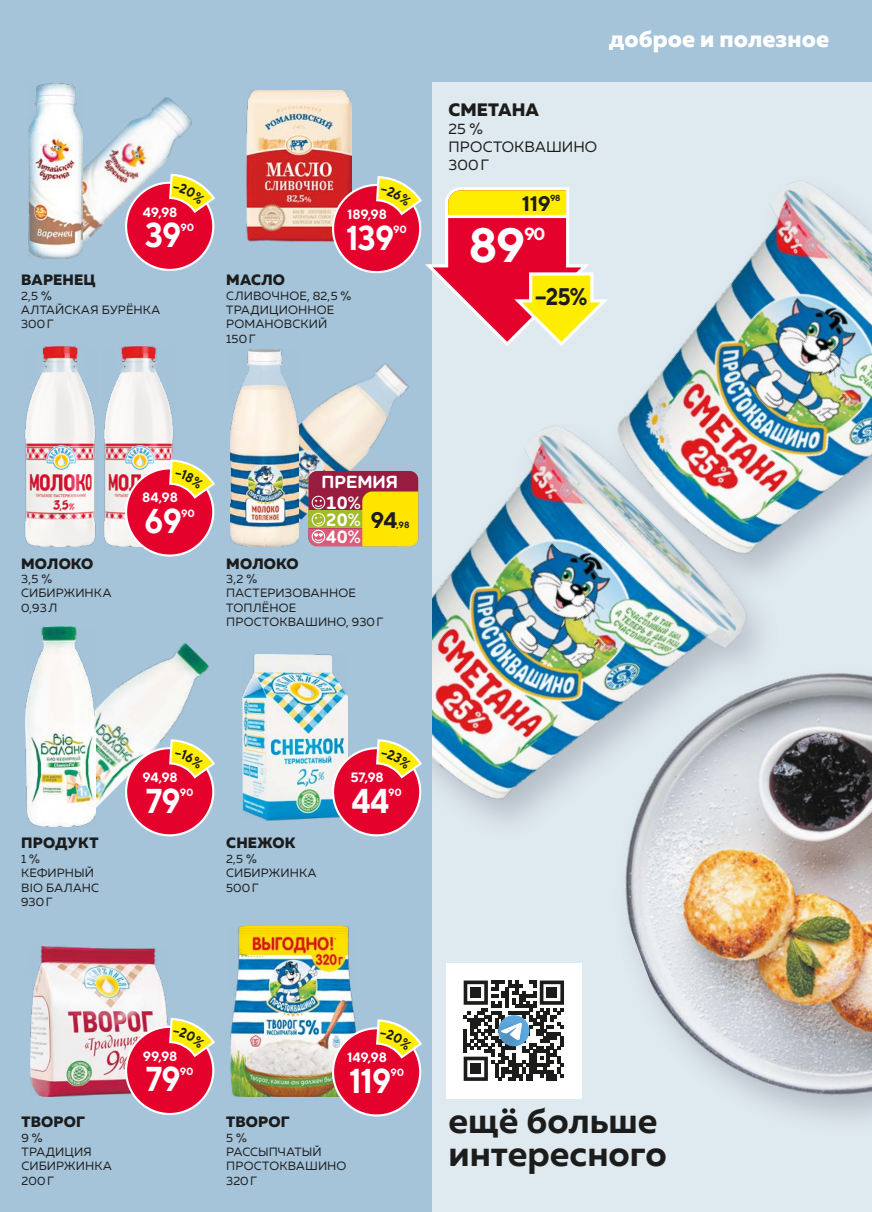
<style>
.page{position:relative;width:872px;height:1212px;background:#fff}
.page>*{position:absolute;margin:0;border:0;box-sizing:border-box;transform-origin:0 0}
.t1{font:700 48px "TT Norms";color:#fff}
.t2{font:700 36px/33px "Muller";color:#1c1c1b}
.t3{font:700 34.5px "TT Norms";letter-spacing:-.025em;color:#fff;scale:.9 1}
.t4{font:800 24px "Muller";letter-spacing:.005em;color:#fff}
.t5{font:700 24px "TT Norms";color:#1c1c1b;scale:.9 1}
.t6{font:700 22.5px "TT Norms";color:#1c1c1b}
.t7{font:700 21px "TT Norms";color:#1c1c1b}
.t8{font:700 18.3px/16.8px "Houschka Rounded";color:#fff;text-align:justify}
.t9{font:800 18px "Muller";letter-spacing:.005em;color:#1c1c1b}
.t10{font:700 18px "Houschka Rounded";color:#fff}
.t11{font:700 17.55px "TT Norms";color:#fff}
.t12{font:800 15px "Muller";letter-spacing:.01em;color:#1c1c1b}
.t13{font:15px/18px "Muller";letter-spacing:.005em;color:#1c1c1b}
.t14{font:700 13.5px "TT Norms";letter-spacing:-.015em;color:#fff}
.t15{font:12px/14.4px "Muller";letter-spacing:.01em;color:#1c1c1b}
.t16{font:700 10.5px "TT Norms";letter-spacing:-.025em;color:#fff}
.t17{font:700 9px "TT Norms";color:#1c1c1b}
.t18{font:700 8.7px "TT Norms";color:#1c1c1b}
</style>
<div class="page">
<div style="left:431px;top:81px;width:441px;height:1131px;background:#dfe9f0"></div>
<img style="left:431px;top:411px;width:330px;height:438px">
<img style="left:568px;top:180px;width:304px;height:424px">
<img style="left:568px;top:647px;width:304px;height:472px">
<div style="left:0;top:0;width:431px;height:1212px;background:#a5c3d9"></div>
<div style="left:431px;top:0;width:441px;height:81px;background:#a5c3d9"></div>
<div style="left:446px;top:963px;width:135px;height:135px;background:#fff"></div>
<svg style="left:463px;top:980px;width:101px;height:101px"></svg>
<svg style="left:126px;top:183px;width:87px;height:87px"></svg>
<img style="left:82px;top:97px;width:110px;height:154px">
<img style="left:29px;top:83px;width:53px;height:175px">
<img style="left:247px;top:91px;width:104px;height:150px">
<div style="left:333px;top:185px;width:87px;height:87px;background:#e4022d;border-radius:50%"></div>
<img style="left:25px;top:346px;width:71px;height:200px">
<img style="left:103px;top:346px;width:71px;height:200px">
<div style="left:126px;top:468px;width:87px;height:88px;background:#e4022d;border-radius:50%"></div>
<div style="left:125px;top:467px;width:89px;height:90px;border:2px solid #fff;border-radius:50%"></div>
<img style="left:298px;top:363px;width:121px;height:175px">
<img style="left:230px;top:350px;width:68px;height:196px">
<div style="left:308px;top:471px;width:110px;height:75px;background:#971c3f;border-radius:9px"></div>
<svg style="left:308px;top:491px;width:110px;height:55px"></svg>
<img style="left:242px;top:654px;width:105px;height:167px">
<div style="left:333px;top:748px;width:87px;height:87px;background:#e4022d;border-radius:50%"></div>
<img style="left:31px;top:946px;width:137px;height:150px">
<div style="left:126px;top:1027px;width:87px;height:87px;background:#e4022d;border-radius:50%"></div>
<img style="left:230px;top:927px;width:127px;height:169px">
<div style="left:333px;top:1028px;width:87px;height:87px;background:#e4022d;border-radius:50%"></div>
<img style="left:95px;top:643px;width:114px;height:179px">
<img style="left:25px;top:626px;width:70px;height:200px">
<div style="left:126px;top:748px;width:87px;height:87px;background:#e4022d;border-radius:50%"></div>
<svg style="left:168px;top:173px;width:47px;height:93px"></svg>
<svg style="left:375px;top:175px;width:237px;height:174px"></svg>
<svg style="left:168px;top:458px;width:47px;height:94px"></svg>
<svg style="left:375px;top:739px;width:47px;height:93px"></svg>
<svg style="left:168px;top:1018px;width:47px;height:92px"></svg>
<svg style="left:375px;top:1019px;width:47px;height:93px"></svg>
<svg style="left:168px;top:738px;width:47px;height:94px"></svg>
<h3 class="t4" style="left:609px;top:24px;width:222px">доброе и полезное</h3>
<h3 class="t9" style="left:448px;top:98px;width:92px">СМЕТАНА</h3>
<p class="t13" style="left:448px;top:120px;width:150px">25 %<br>ПРОСТОКВАШИНО<br>300Г</p>
<p class="t14" style="left:143px;top:203px;width:36px">49,98</p>
<h3 class="t3" style="left:145px;top:213px;width:42px">39</h3>
<p class="t16" style="left:181px;top:221px;width:15px">90</p>
<p class="t14" style="left:347px;top:206px;width:41px">189,98</p>
<h3 class="t3" style="left:346px;top:216px;width:55px">139</h3>
<p class="t16" style="left:393px;top:223px;width:15px">90</p>
<p class="t12" style="left:21px;top:270px;width:76px">ВАРЕНЕЦ</p>
<p class="t15" style="left:21px;top:288px;width:141px">2,5 %<br>АЛТАЙСКАЯ БУРЁНКА<br>300Г</p>
<p class="t12" style="left:226px;top:271px;width:60px">МАСЛО</p>
<p class="t15" style="left:226px;top:288px;width:127px">СЛИВОЧНОЕ, 82,5 %<br>ТРАДИЦИОННОЕ<br>РОМАНОВСКИЙ<br>150Г</p>
<h3 class="t7" style="left:522px;top:190px;width:30px">119</h3>
<p class="t18" style="left:550px;top:193px;width:12px">98</p>
<h1 class="t1" style="left:468px;top:215px;width:58px">89</h1>
<h3 class="t11" style="left:524px;top:223px;width:23px">90</h3>
<h3 class="t5" style="left:535px;top:281px;width:59px">−25%</h3>
<p class="t12" style="left:21px;top:554px;width:74px">МОЛОКО</p>
<p class="t15" style="left:21px;top:571px;width:92px">3,5 %<br>СИБИРЖИНКА<br>0,93Л</p>
<p class="t14" style="left:142px;top:489px;width:37px">84,98</p>
<h3 class="t3" style="left:145px;top:499px;width:43px">69</h3>
<p class="t16" style="left:181px;top:506px;width:15px">90</p>
<h3 class="t10" style="left:322px;top:470px;width:78px">ПРЕМИЯ</h3>
<h3 class="t8" style="left:326px;top:495px;width:36px">10% 20% 40%</h3>
<h3 class="t6" style="left:370px;top:505px;width:28px">94</h3>
<p class="t17" style="left:396px;top:519px;width:14px">,98</p>
<p class="t12" style="left:226px;top:554px;width:74px">МОЛОКО</p>
<p class="t15" style="left:226px;top:571px;width:159px">3,2 %<br>ПАСТЕРИЗОВАННОЕ<br>ТОПЛЁНОЕ<br>ПРОСТОКВАШИНО, 930Г</p>
<p class="t12" style="left:21px;top:834px;width:79px">ПРОДУКТ</p>
<p class="t15" style="left:21px;top:851px;width:80px">1%<br>КЕФИРНЫЙ<br>BIO БАЛАНС<br>930Г</p>
<p class="t14" style="left:142px;top:769px;width:37px">94,98</p>
<h3 class="t3" style="left:146px;top:779px;width:40px">79</h3>
<p class="t16" style="left:180px;top:786px;width:15px">90</p>
<p class="t12" style="left:226px;top:834px;width:71px">СНЕЖОК</p>
<p class="t15" style="left:226px;top:851px;width:92px">2,5 %<br>СИБИРЖИНКА<br>500Г</p>
<p class="t14" style="left:350px;top:769px;width:35px">57,98</p>
<h3 class="t3" style="left:351px;top:779px;width:43px">44</h3>
<p class="t16" style="left:388px;top:786px;width:15px">90</p>
<p class="t12" style="left:22px;top:1112px;width:65px">ТВОРОГ</p>
<p class="t15" style="left:21px;top:1130px;width:92px">9%<br>ТРАДИЦИЯ<br>СИБИРЖИНКА<br>200Г</p>
<p class="t14" style="left:143px;top:1047px;width:36px">99,98</p>
<h3 class="t3" style="left:146px;top:1057px;width:40px">79</h3>
<p class="t16" style="left:180px;top:1065px;width:15px">90</p>
<p class="t14" style="left:347px;top:1049px;width:41px">149,98</p>
<h3 class="t3" style="left:349px;top:1059px;width:49px">119</h3>
<p class="t16" style="left:390px;top:1066px;width:15px">90</p>
<p class="t12" style="left:226px;top:1112px;width:65px">ТВОРОГ</p>
<p class="t15" style="left:226px;top:1130px;width:122px">5%<br>РАССЫПЧАТЫЙ<br>ПРОСТОКВАШИНО<br>320Г</p>
<h2 class="t2" style="left:448px;top:1104px;width:220px">ещё больше интересного</h2>
</div>
